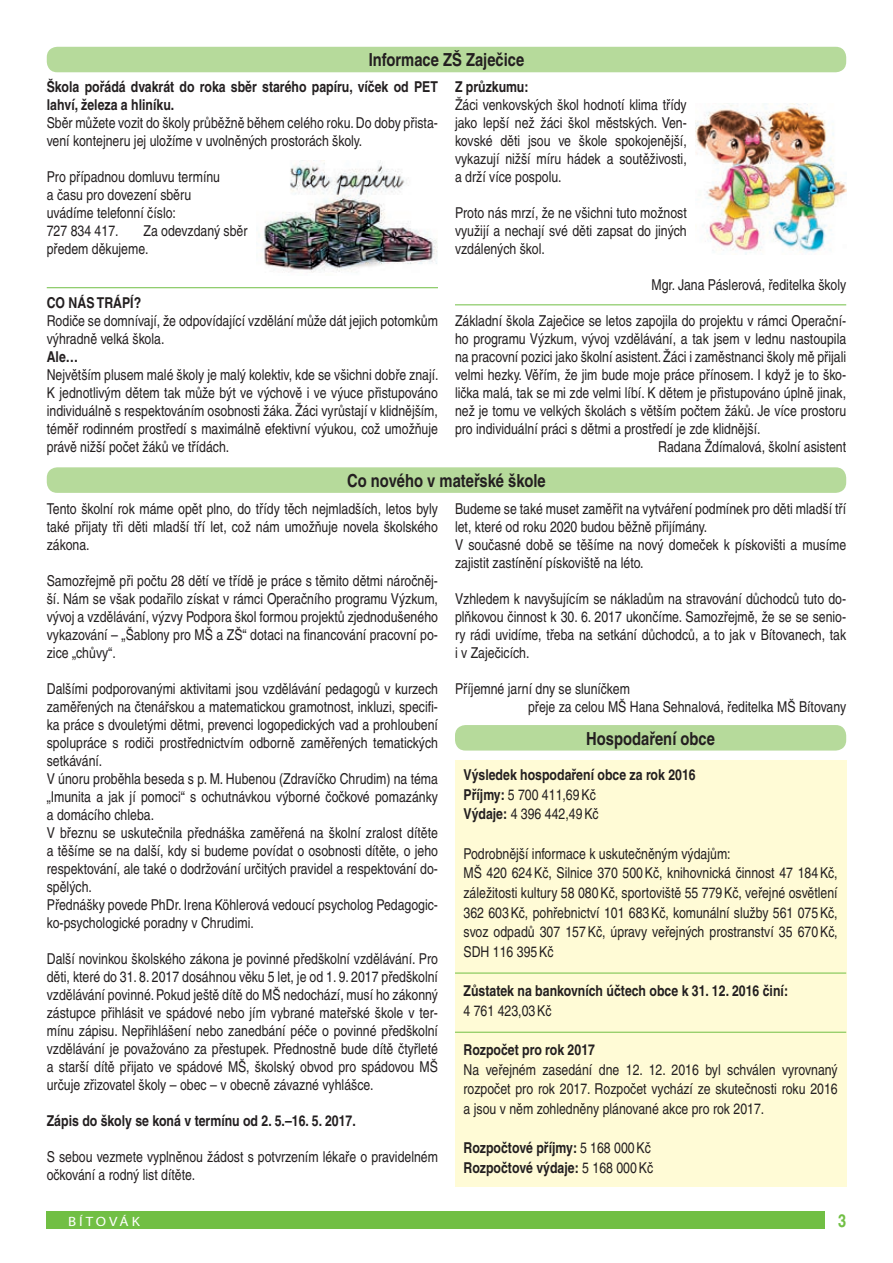
<style>
.page{position:relative;width:893px;height:1263px;background:#fff}
.page>*{position:absolute;margin:0;border:0;box-sizing:border-box;transform-origin:0 0}
.t1{font:700 condensed 18px "Helvetica CE";color:#231f20}
.t2{font:700 condensed 18px "Helvetica CE";color:#71bf44}
.t3{font:condensed 15px/18px "Helvetica CE";color:#231f20}
.t4{font:700 condensed 15px/19.6px "Helvetica CE";color:#231f20}
.t5{font:13.5px "Myriad Pro";letter-spacing:.2em;color:#fff;scale:1.11 1}
.s1{font-weight:400}
</style>
<div class="page">
<div style="left:47px;top:1212px;width:778px;height:17px;background:#71bf44"></div>
<div style="left:47px;top:47px;width:799px;height:25px;background:#b6da9b;border-radius:10px"></div>
<div style="left:47px;top:467px;width:799px;height:26px;background:#b6da9b;border-radius:10px"></div>
<div style="left:455px;top:725px;width:391px;height:25px;background:#b6da9b;border-radius:10px"></div>
<img style="left:259px;top:160px;width:179px;height:113px">
<img style="left:695px;top:103px;width:151px;height:151px">
<div style="left:455px;top:760px;width:391px;height:426px;background:#fffbd6"></div>
<hr style="left:47px;top:287px;width:391px;height:1px;background:#71bf44">
<hr style="left:455px;top:304px;width:391px;height:1px;background:#71bf44">
<hr style="left:455px;top:1032px;width:391px;height:1px;background:#71bf44">
<hr style="left:455px;top:973px;width:391px;height:1px;background:#71bf44">
<p class="t1" style="left:369px;top:50px;width:157px">Informace ZŠ Zaječice</p>
<p class="t4" style="left:47px;top:78px;width:393px;line-height:18px">Škola pořádá dvakrát do roka sběr starého papíru, víček od PET lahví, železa a hliníku.</p>
<p class="t3" style="left:47px;top:114px;width:393px">Sběr můžete vozit do školy průběžně během celého roku. Do doby přista&shy;vení kontejneru jej uložíme v uvolněných prostorách školy.</p>
<p class="t3" style="left:47px;top:168px;width:175px">Pro případnou domluvu termínu a času pro dovezení sběru uvádíme telefonní číslo:<br>727 834 417.</p>
<p class="t3" style="left:47px;top:222px;width:202px;text-indent:97px">Za odevzdaný sběr předem děkujeme.</p>
<p class="t4" style="left:47px;top:293px;width:96px">CO NÁS TRÁPÍ?</p>
<p class="t3" style="left:47px;top:312px;width:393px">Rodiče se domnívají, že odpovídající vzdělání může dát jejich potomkům výhradně velká škola.</p>
<p class="t4" style="left:47px;top:347px;width:33px">Ale…</p>
<p class="t3" style="left:47px;top:366px;width:393px;text-align:justify">Největším plusem malé školy je malý kolektiv, kde se všichni dobře znají.<br>K jednotlivým dětem tak může být ve výchově i ve výuce přistupováno individuálně s respektováním osobnosti žáka. Žáci vyrůstají v klidnějším, téměř rodinném prostředí s maximálně efektivní výukou, což umožňuje právě nižší počet žáků ve třídách.</p>
<p class="t4" style="left:455px;top:77px;width:75px">Z průzkumu:</p>
<p class="t3" style="left:455px;top:96px;width:233px;text-align:justify">Žáci venkovských škol hodnotí klima třídy jako lepší než žáci škol městských. Ven&shy;kovské děti jsou ve škole spokojenější, vykazují nižší míru hádek a soutěživosti, a drží více pospolu.</p>
<p class="t3" style="left:455px;top:204px;width:233px;text-align:justify">Proto nás mrzí, že ne všichni tuto možnost využijí a nechají své děti zapsat do jiných vzdálených škol.</p>
<p class="t3" style="left:651px;top:276px;width:196px">Mgr. Jana Páslerová, ředitelka školy</p>
<p class="t3" style="left:455px;top:312px;width:393px">Základní škola Zaječice se letos zapojila do projektu v rámci Operační-</p>
<p class="t3" style="left:455px;top:330px;width:393px">ho programu Výzkum, vývoj vzdělávání, a tak jsem v lednu nastoupila</p>
<p class="t3" style="left:455px;top:348px;width:393px">na pracovní pozici jako školní asistent. Žáci i zaměstnanci školy mě přijali</p>
<p class="t3" style="left:455px;top:366px;width:393px">velmi hezky. Věřím, že jim bude moje práce přínosem. I když je to ško-</p>
<p class="t3" style="left:455px;top:384px;width:393px">lička malá, tak se mi zde velmi líbí. K dětem je přistupováno úplně jinak,</p>
<p class="t3" style="left:455px;top:402px;width:393px">než je tomu ve velkých školách s větším počtem žáků. Je více prostoru</p>
<p class="t3" style="left:455px;top:420px;width:307px">pro individuální práci s dětmi a prostředí je zde klidnější.</p>
<p class="t3" style="left:658px;top:438px;width:189px">Radana Ždímalová, školní asistent</p>
<p class="t1" style="left:347px;top:470px;width:200px">Co nového v mateřské škole</p>
<p class="t3" style="left:47px;top:499px;width:393px;text-align:justify">Tento školní rok máme opět plno, do třídy těch nejmladších, letos byly také přijaty tři děti mladší tří let, což nám umožňuje novela školského zákona.</p>
<p class="t3" style="left:47px;top:571px;width:393px;text-align:justify">Samozřejmě při počtu 28 dětí ve třídě je práce s těmito dětmi náročněj&shy;ší. Nám se však podařilo získat v rámci Operačního programu Výzkum, vývoj a vzdělávání, výzvy Podpora škol formou projektů zjednodušeného vykazování – „Šablony pro MŠ a ZŠ“ dotaci na financování pracovní po&shy;zice „chůvy“.</p>
<p class="t3" style="left:47px;top:679px;width:393px">Dalšími podporovanými aktivitami jsou vzdělávání pedagogů v kurzech zaměřených na čtenářskou a matematickou gramotnost, inkluzi, specifi&shy;ka práce s dvouletými dětmi, prevenci logopedických vad a prohloubení spolupráce s rodiči prostřednictvím odborně zaměřených tematických setkávání.<br>V únoru proběhla beseda s p. M. Hubenou (Zdravíčko Chrudim) na téma „Imunita a jak jí pomoci“ s ochutnávkou výborné čočkové pomazánky a domácího chleba.<br>V březnu se uskutečnila přednáška zaměřená na školní zralost dítěte a těšíme se na další, kdy si budeme povídat o osobnosti dítěte, o jeho respektování, ale také o dodržování určitých pravidel a respektování do&shy;spělých.<br>Přednášky povede PhDr. Irena Köhlerová vedoucí psycholog Pedagogic&shy;ko-psychologické poradny v Chrudimi.</p>
<p class="t3" style="left:47px;top:949px;width:393px;text-align:justify">Další novinkou školského zákona je povinné předškolní vzdělávání. Pro děti, které do 31. 8. 2017 dosáhnou věku 5 let, je od 1. 9. 2017 předškolní vzdělávání povinné. Pokud ještě dítě do MŠ nedochází, musí ho zákonný zástupce přihlásit ve spádové nebo jím vybrané mateřské škole v ter&shy;mínu zápisu. Nepřihlášení nebo zanedbání péče o povinné předškolní vzdělávání je považováno za přestupek. Přednostně bude dítě čtyřleté a starší dítě přijato ve spádové MŠ, školský obvod pro spádovou MŠ určuje zřizovatel školy – obec – v obecně závazné vyhlášce.</p>
<p class="t4" style="left:47px;top:1110px;width:311px">Zápis do školy se koná v termínu od 2. 5.–16. 5. 2017.</p>
<p class="t3" style="left:47px;top:1147px;width:393px">S sebou vezmete vyplněnou žádost s potvrzením lékaře o pravidelném očkování a rodný list dítěte.</p>
<p class="t3" style="left:455px;top:499px;width:393px">Budeme se také muset zaměřit na vytváření podmínek pro děti mladší tří let, které od roku 2020 budou běžně přijímány.<br>V současné době se těšíme na nový domeček k pískovišti a musíme zajistit zastínění pískoviště na léto.</p>
<p class="t3" style="left:455px;top:589px;width:393px;text-align:justify">Vzhledem k navyšujícím se nákladům na stravování důchodců tuto do&shy;plňkovou činnost k 30. 6. 2017 ukončíme. Samozřejmě, že se se senio&shy;ry rádi uvidíme, třeba na setkání důchodců, a to jak v Bítovanech, tak i v Zaječicích.</p>
<p class="t3" style="left:528px;top:679px;width:320px;text-indent:-73px">Příjemné jarní dny se sluníčkem<br>přeje za celou MŠ Hana Sehnalová, ředitelka MŠ Bítovany</p>
<p class="t1" style="left:586px;top:728px;width:130px">Hospodaření obce</p>
<p class="t4" style="left:463px;top:765px;width:234px">Výsledek hospodaření obce za rok 2016<br>Příjmy: <span class="s1">5 700 411,69Kč<br></span>Výdaje: <span class="s1">4 396 442,49Kč</span></p>
<p class="t3" style="left:463px;top:843px;width:376px;line-height:19.6px">Podrobnější informace k uskutečněným výdajům:<br>MŠ 420 624Kč, Silnice 370 500Kč, knihovnická činnost 47 184Kč, záležitosti kultury 58 080Kč, sportoviště 55 779Kč, veřejné osvětlení 362 603Kč, pohřebnictví 101 683Kč, komunální služby 561 075Kč, svoz odpadů 307 157Kč, úpravy veřejných prostranství 35 670Kč, SDH 116 395Kč</p>
<p class="t4" style="left:463px;top:981px;width:326px">Zůstatek na bankovních účtech obce k 31. 12. 2016 činí:</p>
<p class="t3" style="left:463px;top:1001px;width:90px">4 761 423,03Kč</p>
<p class="t4" style="left:463px;top:1040px;width:133px">Rozpočet pro rok 2017</p>
<p class="t3" style="left:463px;top:1060px;width:376px;line-height:19.6px;text-align:justify">Na veřejném zasedání dne 12. 12. 2016 byl schválen vyrovnaný rozpočet pro rok 2017. Rozpočet vychází ze skutečnosti roku 2016 a jsou v něm zohledněny plánované akce pro rok 2017.</p>
<p class="t4" style="left:463px;top:1138px;width:191px">Rozpočtové příjmy: <span class="s1">5 168 000Kč<br></span>Rozpočtové výdaje: <span class="s1">5 168 000Kč</span></p>
<p class="t5" style="left:68px;top:1213px;width:66px">BÍTOVÁK</p>
<p class="t2" style="left:838px;top:1211px;width:10px">3</p>
</div>
